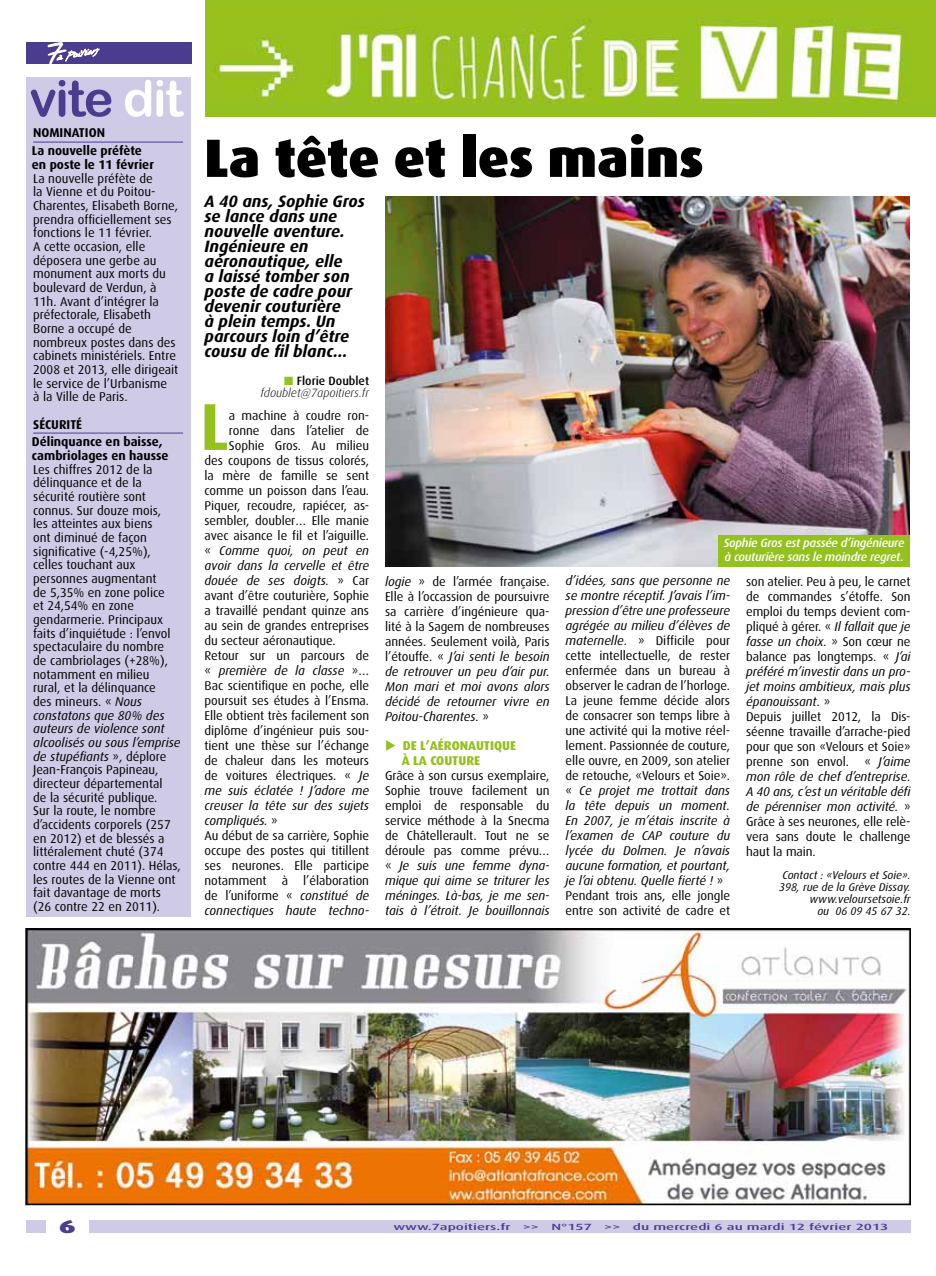
<style>
.page{position:relative;width:936px;height:1276px;background:#fff}
.page>*{position:absolute;margin:0;border:0;box-sizing:border-box;transform-origin:0 0}
.t1{font:700 66.3px "Dax";color:#95c11e}
.t2{font:900 54px "Dax";color:#000}
.t3{font:50.25px "Arial Rounded MT Bold";letter-spacing:-.03em;color:#4c3c90}
.t4{font:900 18.6px "Dax";color:#4c3c90;scale:1.54 1}
.t5{font:italic 700 16.5px/15px "Dax";color:#000}
.t6{font:12.75px/15px "Dax";letter-spacing:-.005em;color:#000}
.t7{font:italic 12.75px "Dax";letter-spacing:-.005em;color:#000}
.t8{font:700 12.75px/17.9px "Dax";color:#000}
.t9{font:800 12.75px/15px "Dax";color:#95c11e}
.t10{font:italic 500 12px/13.5px "Dax";letter-spacing:-.02em;color:#fff}
.t11{font:italic 300 12px/12px "Dax";color:#000;text-align:right}
.t12{font:italic 11.25px/12px "Dax";color:#000;text-align:right}
.t13{font:500 9px "Dax";color:#4c3c90;scale:1.67 1}
.s1{color:#fff}
.s2{font-style:italic}
.s3{color:#95c11e}
.s4{font-weight:500;font-style:normal}
.s5{font-style:normal}
</style>
<div class="page">
<div style="left:26px;top:1220px;width:884px;height:13px;background:#cfcae6"></div>
<div style="left:46px;top:1211px;width:43px;height:33px;background:#fff"></div>
<div style="left:26px;top:77px;width:164px;height:839px;background:#cfcae6"></div>
<div style="left:26px;top:43px;width:165px;height:21px;background:#4c3c90"></div>
<svg style="left:48px;top:42px;width:51px;height:22px"></svg>
<img style="left:385px;top:196px;width:524px;height:371px">
<div style="left:718px;top:535px;width:191px;height:32px;background:#95c11e"></div>
<div style="left:205px;top:0;width:730px;height:117px;background:#93c122"></div>
<img style="left:216px;top:18px;width:692px;height:85px">
<hr style="left:33px;top:142px;width:150px;height:1px;background:#4c3c90">
<hr style="left:33px;top:433px;width:150px;height:1px;background:#4c3c90">
<img style="left:28px;top:931px;width:879px;height:271px">
<div style="left:25px;top:928px;width:885px;height:277px;border:2px solid #000"></div>
<h3 class="t3" style="left:29px;top:69px;width:155px">vite <span class="s1">dit</span></h3>
<p class="t8" style="left:32px;top:124px;width:112px">Nomination<br>La nouvelle préfète</p>
<p class="t8" style="left:32px;top:156px;width:123px">en poste le 11 février</p>
<p class="t6" style="left:33px;top:172px;width:147px;line-height:13.6px">La nouvelle préfète de<br>la Vienne et du Poitou-<br>Charentes, Elisabeth Borne, prendra officiellement ses fonctions le 11 février.<br>A cette occasion, elle déposera une gerbe au monument aux morts du boulevard de Verdun, à<br>11h. Avant d’intégrer la préfectorale, Elisabeth<br>Borne a occupé de nombreux postes dans des cabinets ministériels. Entre<br>2008 et 2013, elle dirigeait le service de l’Urbanisme<br>à la Ville de Paris.</p>
<p class="t8" style="left:32px;top:415px;width:132px">Sécurité<br>Délinquance en baisse,</p>
<p class="t8" style="left:32px;top:447px;width:138px">cambriolages en hausse</p>
<p class="t6" style="left:33px;top:463px;width:149px;line-height:13.6px">Les chiffres 2012 de la délinquance et de la sécurité routière sont connus. Sur douze mois,<br>les atteintes aux biens<br>ont diminué de façon significative (-4,25%), celles touchant aux personnes augmentant<br>de 5,35% en zone police<br>et 24,54% en zone gendarmerie. Principaux faits d’inquiétude : l’envol spectaculaire du nombre<br>de cambriolages (+28%), notamment en milieu<br>rural, et la délinquance<br>des mineurs. « <span class="s2">Nous constatons que 80% des auteurs de violence sont alcoolisés ou sous l’emprise de stupéfiants</span> », déplore<br>Jean-François Papineau, directeur départemental<br>de la sécurité publique.<br>Sur la route, le nombre d’accidents corporels (257 en 2012) et de blessés a littéralement chuté (374 contre 444 en 2011). Hélas, les routes de la Vienne ont fait davantage de morts (26 contre 22 en 2011).</p>
<h2 class="t2" style="left:204px;top:127px;width:501px">La tête et les mains</h2>
<p class="t5" style="left:204px;top:194px;width:162px">A 40 ans, Sophie Gros se lance dans une nouvelle aventure.<br>Ingénieure en aéronautique, elle<br>a laissé tomber son poste de cadre pour devenir couturière<br>à plein temps. Un parcours loin d’être cousu de fil blanc…</p>
<p class="t11" style="left:260px;top:375px;width:110px"><span class="s3">■</span> <span class="s4">Florie Doublet </span>fdoublet@7apoitiers.fr</p>
<h1 class="t1" style="left:200px;top:389px;width:30px">L</h1>
<p class="t6" style="left:229px;top:408px;width:142px">a machine à coudre ron-</p>
<p class="t6" style="left:229px;top:423px;width:142px">ronne dans l’atelier de</p>
<p class="t6" style="left:229px;top:438px;width:142px">Sophie Gros. Au milieu</p>
<p class="t6" style="left:204px;top:453px;width:166px">des coupons de tissus colorés,</p>
<p class="t6" style="left:204px;top:468px;width:166px">la mère de famille se sent</p>
<p class="t6" style="left:204px;top:483px;width:166px">comme un poisson dans l’eau.</p>
<p class="t6" style="left:204px;top:498px;width:166px">Piquer, recoudre, rapiécer, as-</p>
<p class="t6" style="left:204px;top:513px;width:166px">sembler, doubler… Elle manie</p>
<p class="t6" style="left:204px;top:528px;width:166px">avec aisance le fil et l’aiguille.</p>
<p class="t7" style="left:204px;top:543px;width:166px"><span class="s5">«</span> Comme quoi, on peut en</p>
<p class="t7" style="left:204px;top:558px;width:166px">avoir dans la cervelle et être</p>
<p class="t7" style="left:204px;top:573px;width:166px">douée de ses doigts. <span class="s5">» Car</span></p>
<p class="t6" style="left:204px;top:588px;width:166px">avant d’être couturière, Sophie</p>
<p class="t6" style="left:204px;top:603px;width:166px">a travaillé pendant quinze ans</p>
<p class="t6" style="left:204px;top:618px;width:166px">au sein de grandes entreprises</p>
<p class="t6" style="left:204px;top:633px;width:133px">du secteur aéronautique.</p>
<p class="t6" style="left:204px;top:648px;width:166px">Retour sur un parcours de</p>
<p class="t7" style="left:204px;top:663px;width:166px"><span class="s5">«</span> première de la classe <span class="s5">»…</span></p>
<p class="t6" style="left:204px;top:678px;width:166px">Bac scientifique en poche, elle</p>
<p class="t6" style="left:204px;top:693px;width:166px">poursuit ses études à l’Ensma.</p>
<p class="t6" style="left:204px;top:708px;width:166px">Elle obtient très facilement son</p>
<p class="t6" style="left:204px;top:723px;width:166px">diplôme d’ingénieur puis sou-</p>
<p class="t6" style="left:204px;top:738px;width:166px">tient une thèse sur l’échange</p>
<p class="t6" style="left:204px;top:753px;width:166px">de chaleur dans les moteurs</p>
<p class="t6" style="left:204px;top:768px;width:166px">de voitures électriques. « <span class="s2">Je</span></p>
<p class="t7" style="left:204px;top:783px;width:166px">me suis éclatée ! J’adore me</p>
<p class="t7" style="left:204px;top:798px;width:166px">creuser la tête sur des sujets</p>
<p class="t7" style="left:204px;top:813px;width:75px">compliqués. <span class="s5">»</span></p>
<p class="t6" style="left:204px;top:828px;width:166px">Au début de sa carrière, Sophie</p>
<p class="t6" style="left:204px;top:843px;width:166px">occupe des postes qui titillent</p>
<p class="t6" style="left:204px;top:858px;width:166px">ses neurones. Elle participe</p>
<p class="t6" style="left:204px;top:873px;width:166px">notamment à l’élaboration</p>
<p class="t6" style="left:204px;top:888px;width:166px">de l’uniforme « <span class="s2">constitué de</span></p>
<p class="t7" style="left:204px;top:903px;width:166px">connectiques haute techno-</p>
<p class="t6" style="left:385px;top:574px;width:166px;text-align:justify"><span class="s2">logie</span> » de l’armée française.<br>Elle à l’occassion de poursuivre sa carrière d’ingénieure qua&shy;lité à la Sagem de nombreuses années. Seulement voilà, Paris l’étouffe. « <span class="s2">J’ai senti le besoin de retrouver un peu d’air pur.<br>Mon mari et moi avons alors décidé de retourner vivre en Poitou-Charentes.</span> »</p>
<p class="t9" style="left:402px;top:738px;width:116px;text-indent:-17px">◆ DE L’AÉRONAUTIQUE<br>À LA COUTURE</p>
<p class="t6" style="left:385px;top:768px;width:166px;text-align:justify">Grâce à son cursus exemplaire, Sophie trouve facilement un emploi de responsable du service méthode à la Snecma de Châtellerault. Tout ne se déroule pas comme prévu… « <span class="s2">Je suis une femme dyna&shy;mique qui aime se triturer les méninges. Là-bas, je me sen&shy;tais à l’étroit. Je bouillonnais</span></p>
<p class="t10" style="left:723px;top:536px;width:182px">Sophie Gros est passée d’ingénieure à couturière sans le moindre regret.</p>
<p class="t6" style="left:565px;top:573px;width:166px"><span class="s2">d’idées, sans que personne ne se montre réceptif. J’avais l’im&shy;pression d’être une professeure agrégée au milieu d’élèves de maternelle</span>. » Difficile pour cette intellectuelle, de rester enfermée dans un bureau à observer le cadran de l’horloge.<br>La jeune femme décide alors de consacrer son temps libre à une activité qui la motive réel&shy;lement. Passionnée de couture, elle ouvre, en 2009, son atelier de retouche, «Velours et Soie». « <span class="s2">Ce projet me trottait dans la tête depuis un moment.<br>En 2007, je m’étais inscrite à l’examen de CAP couture du lycée du Dolmen. Je n’avais aucune formation, et pourtant, je l’ai obtenu. Quelle fierté !</span> »<br>Pendant trois ans, elle jongle entre son activité de cadre et</p>
<p class="t6" style="left:746px;top:574px;width:166px">son atelier. Peu à peu, le carnet de commandes s’étoffe. Son emploi du temps devient com&shy;pliqué à gérer. « <span class="s2">Il fallait que je fasse un choix.</span> » Son cœur ne balance pas longtemps. « <span class="s2">J’ai préféré m’investir dans un pro&shy;jet moins ambitieux, mais plus épanouissant.</span> »<br>Depuis juillet 2012, la Dis&shy;séenne travaille d’arrache-pied pour que son «Velours et Soie» prenne son envol. « <span class="s2">J’aime mon rôle de chef d’entreprise.<br>A 40 ans, c’est un véritable défi de pérenniser mon activité.</span> »<br>Grâce à ses neurones, elle relè&shy;vera sans doute le challenge haut la main.</p>
<p class="t12" style="left:779px;top:869px;width:133px">Contact : «Velours et Soie».<br>398, rue de la Grève Dissay. www.veloursetsoie.fr<br>ou 06 09 45 67 32.</p>
<h3 class="t4" style="left:59px;top:1215px;width:13px">6</h3>
<p class="t13" style="left:393px;top:1221px;width:72px">www.7apoitiers.fr</p>
<p class="t13" style="left:522px;top:1221px;width:11px">&gt;&gt;</p>
<p class="t13" style="left:551px;top:1221px;width:26px">N°157</p>
<p class="t13" style="left:604px;top:1221px;width:11px">&gt;&gt;</p>
<p class="t13" style="left:633px;top:1221px;width:154px">du mercredi 6 au mardi 12 février 2013</p>
</div>
